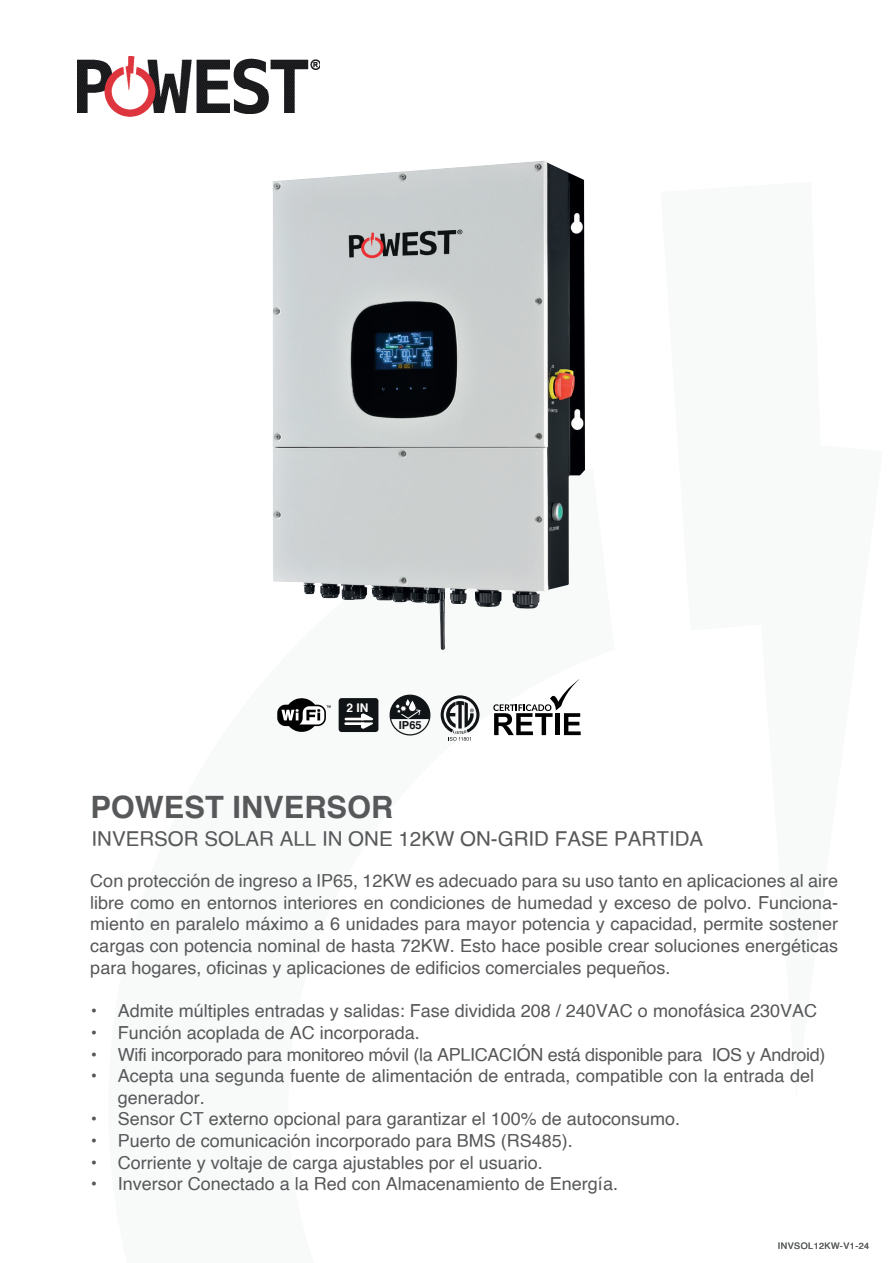
<style>
.page{position:relative;width:893px;height:1263px;background:#fff}
.page>*{position:absolute;margin:0;border:0;box-sizing:border-box;transform-origin:0 0}
.t1{font:700 30.75px "Helvetica";color:#57585a}
.t2{font:20.55px "Helvetica";color:#57585a}
.t3{font:18px/21.6px "Helvetica";color:#57585a;text-align:justify}
.t4{font:18px "Helvetica";letter-spacing:-.02em;color:#57585a}
.t5{font:700 12px "Helvetica";color:#fff}
.t6{font:700 11.1px "Helvetica";color:#111416}
.t7{font:9px "Helvetica";letter-spacing:.05em;color:#575a5b}
</style>
<div class="page">
<svg style="left:338px;top:468px;width:247px;height:268px"></svg>
<img style="left:78px;top:57px;width:242px;height:60px">
<img style="left:273px;top:161px;width:270px;height:489px">
<svg style="left:493px;top:679px;width:88px;height:56px"></svg>
<svg style="left:277px;top:698px;width:54px;height:34px"></svg>
<div style="left:339px;top:698px;width:39px;height:34px;background:#111416;border-radius:3px"></div>
<svg style="left:346px;top:713px;width:27px;height:16px"></svg>
<div style="left:390px;top:695px;width:40px;height:40px;border:1px solid #111416;border-radius:50%"></div>
<svg style="left:390px;top:695px;width:40px;height:24px"></svg>
<svg style="left:441px;top:695px;width:38px;height:46px"></svg>
<p class="t5" style="left:347px;top:698px;width:23px">2 IN</p>
<p class="t6" style="left:399px;top:716px;width:24px">IP65</p>
<h1 class="t1" style="left:90px;top:782px;width:304px">POWEST INVERSOR</h1>
<p class="t2" style="left:91px;top:823px;width:613px">INVERSOR SOLAR ALL IN ONE 12KW ON-GRID FASE PARTIDA</p>
<p class="t3" style="left:90px;top:871px;width:749px">Con protección de ingreso a IP65, 12KW es adecuado para su uso tanto en aplicaciones al aire libre como en entornos interiores en condiciones de humedad y exceso de polvo. Funciona&shy;miento en paralelo máximo a 6 unidades para mayor potencia y capacidad, permite sostener cargas con potencia nominal de hasta 72KW. Esto hace posible crear soluciones energéticas para hogares, oficinas y aplicaciones de edificios comerciales pequeños.</p>
<p class="t3" style="left:91px;top:1001px;width:728px">• Admite múltiples entradas y salidas: Fase dividida 208 / 240VAC o monofásica 230VAC</p>
<p class="t3" style="left:91px;top:1022px;width:331px">• Función acoplada de AC incorporada.</p>
<p class="t4" style="left:91px;top:1040px;width:736px">• Wifi incorporado para monitoreo móvil (la APLICACIÓN está disponible para IOS y Android)</p>
<p class="t3" style="left:118px;top:1065px;width:698px;text-indent:-27px">• Acepta una segunda fuente de alimentación de entrada, compatible con la entrada del generador.</p>
<p class="t3" style="left:91px;top:1109px;width:591px">• Sensor CT externo opcional para garantizar el 100% de autoconsumo.</p>
<p class="t3" style="left:91px;top:1130px;width:484px">• Puerto de comunicación incorporado para BMS (RS485).</p>
<p class="t3" style="left:91px;top:1152px;width:454px">• Corriente y voltaje de carga ajustables por el usuario.</p>
<p class="t3" style="left:91px;top:1173px;width:529px">• Inversor Conectado a la Red con Almacenamiento de Energía.</p>
<p class="t7" style="left:778px;top:1238px;width:93px">INVSOL12KW-V1-24</p>
</div>
